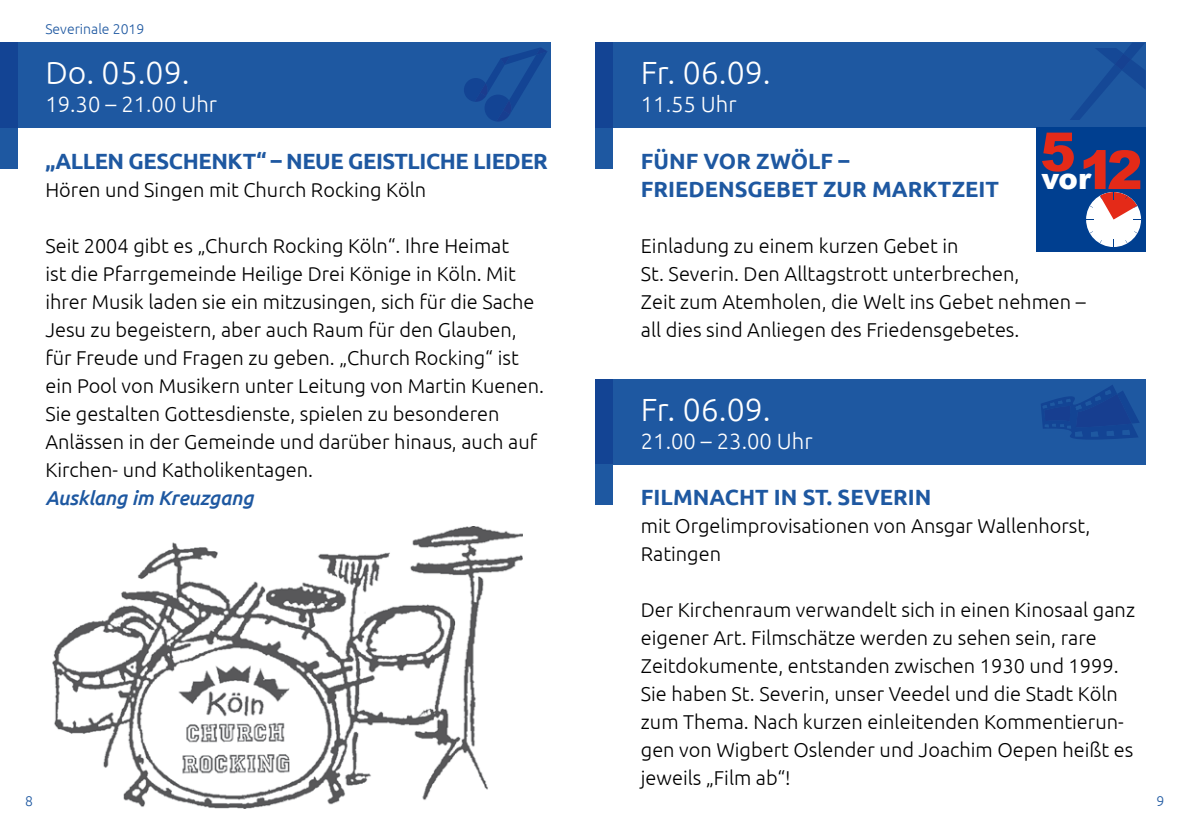
<style>
.page{position:relative;width:1191px;height:840px;background:#fff}
.page>*{position:absolute;margin:0;border:0;box-sizing:border-box;transform-origin:0 0}
.t1{font:900 53.6px "Arial";color:#e42a18}
.t2{font:300 32px "Ubuntu";color:#fff}
.t3{font:700 22px/28px "Ubuntu";color:#1e58a1}
.t4{font:700 22px "Ubuntu";letter-spacing:-.02em;color:#1e58a1}
.t5{font:300 22px "Ubuntu";color:#fff}
.t6{font:300 20px/28px "Ubuntu";color:#000}
.t7{font:italic 500 20px "Ubuntu";letter-spacing:-.01em;color:#1e58a1}
.t8{font:300 14px "Ubuntu";color:#1e58a1}
.s1{font-size:29.2px;color:#fff}
</style>
<div class="page">
<div style="left:595px;top:43px;width:550px;height:85px;background:#1e58a1"></div>
<div style="left:595px;top:43px;width:17px;height:85px;background:#134494"></div>
<div style="left:595px;top:128px;width:17px;height:40px;background:#1e58a1"></div>
<svg style="left:1070px;top:43px;width:75px;height:77px"></svg>
<div style="left:0;top:43px;width:550px;height:85px;background:#1e58a1"></div>
<div style="left:0;top:43px;width:17px;height:85px;background:#134494"></div>
<div style="left:0;top:128px;width:17px;height:40px;background:#1e58a1"></div>
<svg style="left:464px;top:47px;width:83px;height:75px"></svg>
<div style="left:595px;top:379px;width:550px;height:85px;background:#1e58a1"></div>
<div style="left:595px;top:379px;width:17px;height:85px;background:#134494"></div>
<div style="left:595px;top:464px;width:17px;height:40px;background:#1e58a1"></div>
<svg style="left:1041px;top:385px;width:98px;height:54px"></svg>
<img style="left:53px;top:526px;width:469px;height:281px">
<div style="left:1036px;top:127px;width:109px;height:125px;background:#003f90"></div>
<div style="left:1086px;top:192px;width:55px;height:55px;background:#fff;border-radius:50%"></div>
<svg style="left:1099px;top:192px;width:42px;height:28px"></svg>
<p class="t8" style="left:45px;top:21px;width:100px">Severinale 2019</p>
<h2 class="t2" style="left:45px;top:54px;width:146px">Do. 05.09.</h2>
<p class="t5" style="left:45px;top:91px;width:173px">19.30 – 21.00 Uhr</p>
<p class="t4" style="left:45px;top:147px;width:504px">„ALLEN GESCHENKT“ – NEUE GEISTLICHE LIEDER</p>
<p class="t6" style="left:45px;top:175px;width:382px">Hören und Singen mit Church Rocking Köln</p>
<p class="t6" style="left:45px;top:231px;width:500px">Seit 2004 gibt es „Church Rocking Köln“. Ihre Heimat<br>ist die Pfarrgemeinde Heilige Drei Könige in Köln. Mit ihrer Musik laden sie ein mitzusingen, sich für die Sache Jesu zu begeistern, aber auch Raum für den Glauben, für Freude und Fragen zu geben. „Church Rocking“ ist ein Pool von Musikern unter Leitung von Martin Kuenen.<br>Sie gestalten Gottesdienste, spielen zu besonderen Anlässen in der Gemeinde und darüber hinaus, auch auf Kirchen- und Katholikentagen.</p>
<p class="t7" style="left:45px;top:485px;width:210px">Ausklang im Kreuzgang</p>
<h2 class="t2" style="left:641px;top:54px;width:131px">Fr. 06.09.</h2>
<p class="t5" style="left:641px;top:91px;width:97px">11.55 Uhr</p>
<p class="t3" style="left:641px;top:146px;width:359px">FÜNF VOR ZWÖLF –<br>FRIEDENSGEBET ZUR MARKTZEIT</p>
<h1 class="t1" style="left:1040px;top:131px;width:104px">5<span class="s1">vor</span>12</h1>
<p class="t6" style="left:641px;top:231px;width:446px">Einladung zu einem kurzen Gebet in<br>St. Severin. Den Alltagstrott unterbrechen,<br>Zeit zum Atemholen, die Welt ins Gebet nehmen – all dies sind Anliegen des Friedensgebetes.</p>
<h2 class="t2" style="left:641px;top:390px;width:131px">Fr. 06.09.</h2>
<p class="t5" style="left:641px;top:427px;width:173px">21.00 – 23.00 Uhr</p>
<p class="t3" style="left:641px;top:482px;width:292px">FILMNACHT IN ST. SEVERIN</p>
<p class="t6" style="left:641px;top:511px;width:451px">mit Orgelimprovisationen von Ansgar Wallenhorst,<br>Ratingen</p>
<p class="t6" style="left:641px;top:595px;width:496px">Der Kirchenraum verwandelt sich in einen Kinosaal ganz eigener Art. Filmschätze werden zu sehen sein, rare Zeitdokumente, entstanden zwischen 1930 und 1999.<br>Sie haben St. Severin, unser Veedel und die Stadt Köln zum Thema. Nach kurzen einleitenden Kommentierun&shy;gen von Wigbert Oslender und Joachim Oepen heißt es jeweils „Film ab“!</p>
<p class="t8" style="left:25px;top:791px;width:9px">8</p>
<p class="t8" style="left:1156px;top:791px;width:9px">9</p>
</div>
